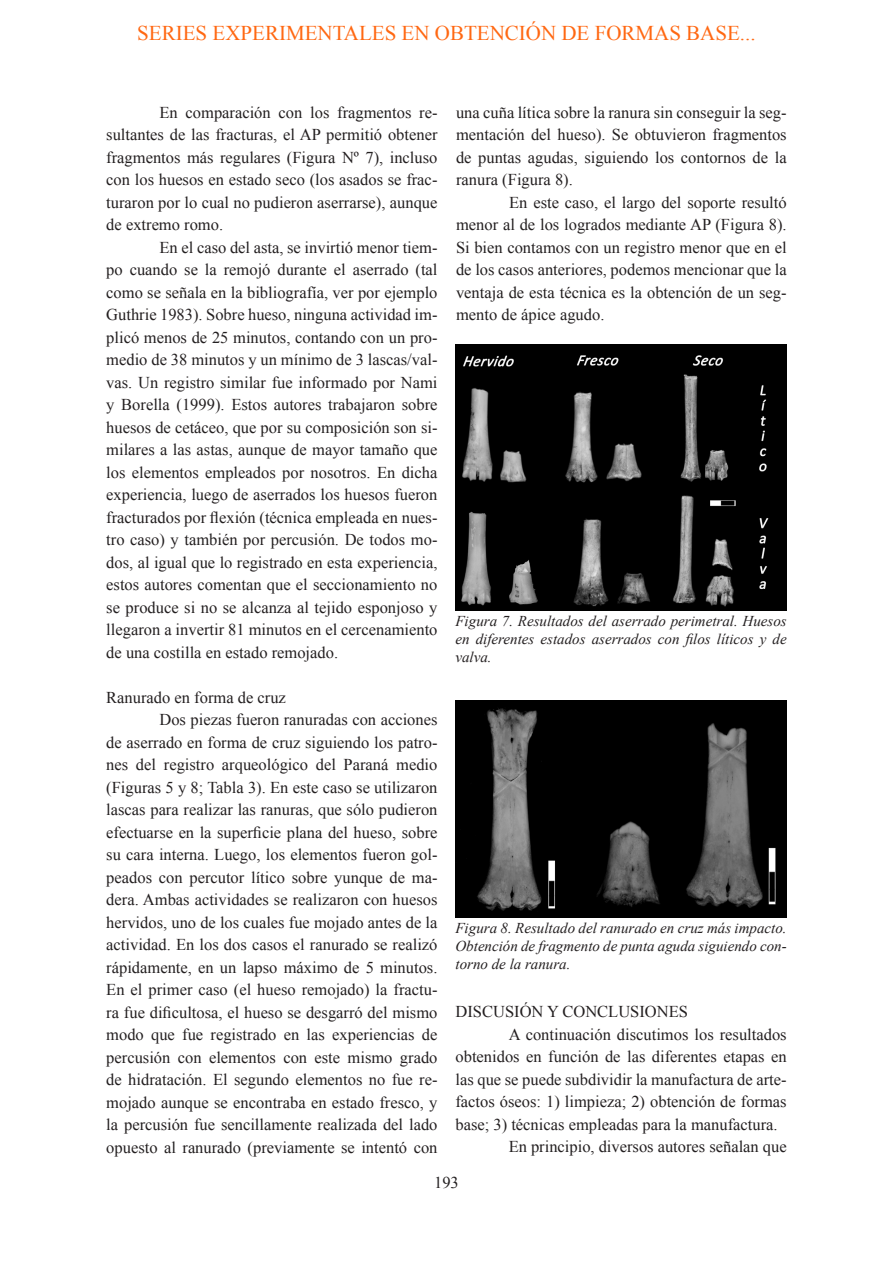
<style>
.page{position:relative;width:893px;height:1263px;background:#fff}
.page>*{position:absolute;margin:0;border:0;box-sizing:border-box;transform-origin:0 0}
.t1{font:21px "Times New Roman";color:#ff6812}
.Normal_wrd_2{font:16.5px/22.5px "Times New Roman";color:#231f20;text-align:justify}
.Estilo_de_párrafo_1{font:italic 15px/18px "Times New Roman";color:#231f20;text-align:justify}
</style>
<div class="page">
<img style="left:455px;top:344px;width:331px;height:266px">
<img style="left:455px;top:701px;width:332px;height:216px">
<p class="t1" style="left:137px;top:19px;width:620px">SERIES EXPERIMENTALES EN OBTENCIÓN DE FORMAS BASE...</p>
<p class="Normal_wrd_2" style="left:106px;top:101px;width:333px;text-indent:53px">En comparación con los fragmentos re&shy;sultantes de las fracturas, el AP permitió obtener fragmentos más regulares (Figura Nº 7), incluso con los huesos en estado seco (los asados se frac&shy;turaron por lo cual no pudieron aserrarse), aunque de extremo romo.</p>
<p class="Normal_wrd_2" style="left:106px;top:236px;width:333px;text-indent:53px">En el caso del asta, se invirtió menor tiem&shy;po cuando se la remojó durante el aserrado (tal como se señala en la bibliografía, ver por ejemplo Guthrie 1983). Sobre hueso, ninguna actividad im&shy;plicó menos de 25 minutos, contando con un pro&shy;medio de 38 minutos y un mínimo de 3 lascas/val&shy;vas. Un registro similar fue informado por Nami y Borella (1999). Estos autores trabajaron sobre huesos de cetáceo, que por su composición son si&shy;milares a las astas, aunque de mayor tamaño que los elementos empleados por nosotros. En dicha experiencia, luego de aserrados los huesos fueron fracturados por flexión (técnica empleada en nues&shy;tro caso) y también por percusión. De todos mo&shy;dos, al igual que lo registrado en esta experiencia, estos autores comentan que el seccionamiento no se produce si no se alcanza al tejido esponjoso y llegaron a invertir 81 minutos en el cercenamiento de una costilla en estado remojado.</p>
<p class="Normal_wrd_2" style="left:106px;top:686px;width:181px">Ranurado en forma de cruz</p>
<p class="Normal_wrd_2" style="left:106px;top:708px;width:333px;text-indent:53px">Dos piezas fueron ranuradas con acciones de aserrado en forma de cruz siguiendo los patro&shy;nes del registro arqueológico del Paraná medio (Figuras 5 y 8; Tabla 3). En este caso se utilizaron lascas para realizar las ranuras, que sólo pudieron efectuarse en la superficie plana del hueso, sobre su cara interna. Luego, los elementos fueron gol&shy;peados con percutor lítico sobre yunque de ma&shy;dera. Ambas actividades se realizaron con huesos hervidos, uno de los cuales fue mojado antes de la actividad. En los dos casos el ranurado se realizó rápidamente, en un lapso máximo de 5 minutos.<br>En el primer caso (el hueso remojado) la fractu&shy;ra fue dificultosa, el hueso se desgarró del mismo modo que fue registrado en las experiencias de percusión con elementos con este mismo grado de hidratación. El segundo elementos no fue re&shy;mojado aunque se encontraba en estado fresco, y la percusión fue sencillamente realizada del lado opuesto al ranurado (previamente se intentó con</p>
<p class="Normal_wrd_2" style="left:456px;top:101px;width:332px">una cuña lítica sobre la ranura sin conseguir la seg&shy;mentación del hueso). Se obtuvieron fragmentos de puntas agudas, siguiendo los contornos de la ranura (Figura 8).</p>
<p class="Normal_wrd_2" style="left:456px;top:191px;width:332px;text-indent:53px">En este caso, el largo del soporte resultó menor al de los logrados mediante AP (Figura 8).<br>Si bien contamos con un registro menor que en el de los casos anteriores, podemos mencionar que la ventaja de esta técnica es la obtención de un seg&shy;mento de ápice agudo.</p>
<p class="Estilo_de_párrafo_1" style="left:455px;top:612px;width:333px">Figura 7. Resultados del aserrado perimetral. Huesos en diferentes estados aserrados con filos líticos y de valva.</p>
<p class="Estilo_de_párrafo_1" style="left:455px;top:919px;width:333px">Figura 8. Resultado del ranurado en cruz más impacto.<br>Obtención de fragmento de punta aguda siguiendo con&shy;torno de la ranura.</p>
<p class="Normal_wrd_2" style="left:455px;top:1000px;width:234px">DISCUSIÓN Y CONCLUSIONES</p>
<p class="Normal_wrd_2" style="left:455px;top:1023px;width:333px;text-indent:53px">A continuación discutimos los resultados obtenidos en función de las diferentes etapas en las que se puede subdividir la manufactura de arte&shy;factos óseos: 1) limpieza; 2) obtención de formas base; 3) técnicas empleadas para la manufactura.</p>
<p class="Normal_wrd_2" style="left:509px;top:1135px;width:279px">En principio, diversos autores señalan que</p>
<p class="Normal_wrd_2" style="left:434px;top:1171px;width:26px">193</p>
</div>
